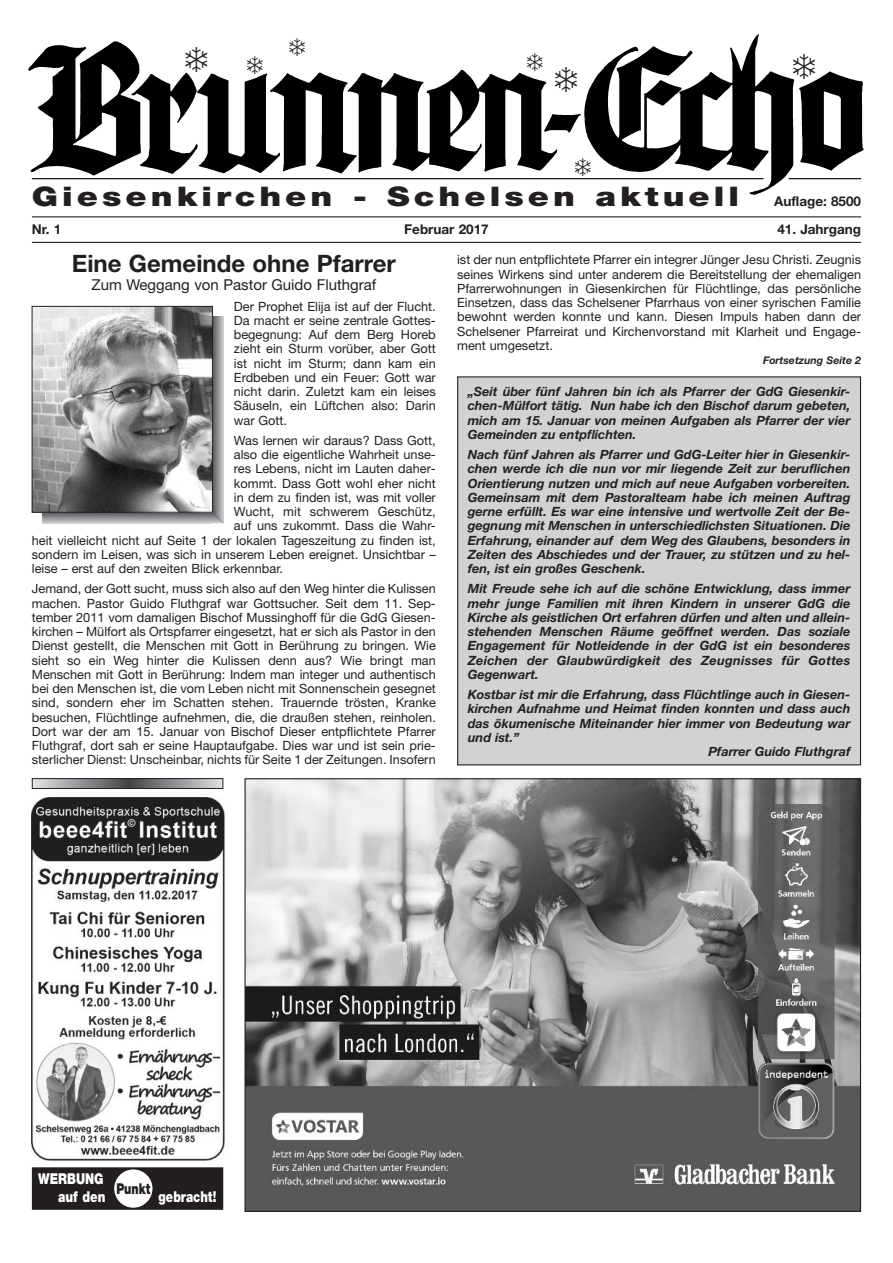
<style>
.page{position:relative;width:893px;height:1263px;background:#fff}
.page>*{position:absolute;margin:0;border:0;box-sizing:border-box;transform-origin:0 0}
.t1{font:900 27px "Helvetica Neue";letter-spacing:.12em;color:#231f20;scale:1.25 1}
.t2{font:700 24px "Helvetica Neue";color:#231f20}
.t3{font:15px "Helvetica Neue";color:#231f20}
.t4{font:900 15px/18px "Helvetica Neue";color:#fff;text-align:right;scale:.8 1}
.t5{font:900 15px "Helvetica Neue";color:#fff;scale:.78 1}
.t6{font:900 15px "Helvetica Neue";color:#231f20;scale:.75 1}
.t7{font:700 13.5px "Helvetica Neue";color:#231f20}
.t8{font:12.75px/14.2px "Helvetica Neue";color:#231f20;text-align:justify}
.t9{font:italic 700 12.75px/14.2px "Helvetica Neue";color:#231f20;text-align:justify}
.t10{font:italic 700 10.5px "Helvetica Neue";color:#231f20}
</style>
<div class="page">
<img style="left:28px;top:34px;width:836px;height:161px">
<hr style="left:32px;top:178px;width:731px;height:1px;background:#231f20">
<hr style="left:32px;top:216px;width:829px;height:1px;background:#231f20">
<hr style="left:32px;top:242px;width:829px;height:1px;background:#231f20">
<hr style="left:789px;top:178px;width:72px;height:1px;background:#231f20">
<img style="left:246px;top:780px;width:613px;height:430px">
<img style="left:31px;top:797px;width:193px;height:364px">
<div style="left:33px;top:1168px;width:189px;height:41px;background:#231f20"></div>
<div style="left:32px;top:1167px;width:191px;height:43px;border:1px solid #231f20"></div>
<div style="left:114px;top:1169px;width:38px;height:39px;background:#fff;border-radius:50%"></div>
<svg style="left:34px;top:780px;width:187px;height:7px"></svg>
<div style="left:32px;top:778px;width:191px;height:11px;border:1px solid #231f20"></div>
<div style="left:458px;top:377px;width:402px;height:388px;background:#d1d2d4"></div>
<div style="left:457px;top:376px;width:404px;height:389px;border:1px solid #231f20"></div>
<svg style="left:210px;top:510px;width:13px;height:13px"></svg>
<svg style="left:43px;top:512px;width:167px;height:11px;background:#8a8b8e"></svg>
<svg style="left:213px;top:317px;width:10px;height:193px;background:#909194"></svg>
<img style="left:34px;top:308px;width:177px;height:202px">
<div style="left:32px;top:306px;width:181px;height:206px;border:1px solid #231f20"></div>
<svg style="left:185px;top:47px;width:22px;height:25px"></svg>
<svg style="left:555px;top:67px;width:22px;height:25px"></svg>
<svg style="left:247px;top:56px;width:16px;height:18px"></svg>
<svg style="left:793px;top:54px;width:22px;height:25px"></svg>
<svg style="left:289px;top:38px;width:16px;height:18px"></svg>
<svg style="left:527px;top:53px;width:16px;height:18px"></svg>
<svg style="left:575px;top:158px;width:16px;height:18px"></svg>
<h1 class="t1" style="left:32px;top:187px;width:567px">Giesenkirchen - Schelsen aktuell</h1>
<p class="t7" style="left:774px;top:197px;width:88px">Auflage: 8500</p>
<p class="t7" style="left:32px;top:224px;width:31px">Nr. 1</p>
<p class="t7" style="left:404px;top:224px;width:86px">Februar 2017</p>
<p class="t7" style="left:777px;top:224px;width:85px">41. Jahrgang</p>
<h2 class="t2" style="left:72px;top:255px;width:326px">Eine Gemeinde ohne Pfarrer</h2>
<p class="t3" style="left:92px;top:280px;width:286px">Zum Weggang von Pastor Guido Fluthgraf</p>
<p class="t8" style="left:234px;top:300px;width:203px">Der Prophet Elija ist auf der Flucht.<br>Da macht er seine zentrale Gottes&shy;begegnung: Auf dem Berg Horeb zieht ein Sturm vorüber, aber Gott ist nicht im Sturm; dann kam ein Erdbeben und ein Feuer: Gott war nicht darin. Zuletzt kam ein leises Säuseln, ein Lüftchen also: Darin war Gott.</p>
<p class="t8" style="left:234px;top:434px;width:203px">Was lernen wir daraus? Dass Gott,</p>
<p class="t8" style="left:234px;top:449px;width:203px">also die eigentliche Wahrheit unse-</p>
<p class="t8" style="left:234px;top:463px;width:203px">res Lebens, nicht im Lauten daher-</p>
<p class="t8" style="left:234px;top:477px;width:203px">kommt. Dass Gott wohl eher nicht</p>
<p class="t8" style="left:234px;top:491px;width:203px">in dem zu finden ist, was mit voller</p>
<p class="t8" style="left:234px;top:506px;width:203px">Wucht, mit schwerem Geschütz,</p>
<p class="t8" style="left:234px;top:520px;width:203px">auf uns zukommt. Dass die Wahr-</p>
<p class="t8" style="left:32px;top:534px;width:405px">heit vielleicht nicht auf Seite 1 der lokalen Tageszeitung zu finden ist,</p>
<p class="t8" style="left:32px;top:548px;width:405px">sondern im Leisen, was sich in unserem Leben ereignet. Unsichtbar –</p>
<p class="t8" style="left:32px;top:563px;width:253px">leise – erst auf den zweiten Blick erkennbar.</p>
<p class="t8" style="left:32px;top:583px;width:405px">Jemand, der Gott sucht, muss sich also auf den Weg hinter die Kulissen machen. Pastor Guido Fluthgraf war Gottsucher. Seit dem 11. Sep&shy;tember 2011 vom damaligen Bischof Mussinghoff für die GdG Giesen&shy;kirchen – Mülfort als Ortspfarrer eingesetzt, hat er sich als Pastor in den Dienst gestellt, die Menschen mit Gott in Berührung zu bringen. Wie sieht so ein Weg hinter die Kulissen denn aus? Wie bringt man Menschen mit Gott in Berührung: Indem man integer und authentisch bei den Menschen ist, die vom Leben nicht mit Sonnenschein gesegnet sind, sondern eher im Schatten stehen. Trauernde trösten, Kranke besuchen, Flüchtlinge aufnehmen, die, die draußen stehen, reinholen.<br>Dort war der am 15. Januar von Bischof Dieser entpflichtete Pfarrer Fluthgraf, dort sah er seine Hauptaufgabe. Dies war und ist sein prie&shy;sterlicher Dienst: Unscheinbar, nichts für Seite 1 der Zeitungen. Insofern</p>
<p class="t8" style="left:457px;top:254px;width:405px">ist der nun entpflichtete Pfarrer ein integrer Jünger Jesu Christi. Zeugnis seines Wirkens sind unter anderem die Bereitstellung der ehemaligen Pfarrerwohnungen in Giesenkirchen für Flüchtlinge, das persönliche Einsetzen, dass das Schelsener Pfarrhaus von einer syrischen Familie bewohnt werden konnte und kann. Diesen Impuls haben dann der Schelsener Pfarreirat und Kirchenvorstand mit Klarheit und Engage&shy;ment umgesetzt.</p>
<p class="t10" style="left:763px;top:356px;width:99px">Fortsetzung Seite 2</p>
<p class="t9" style="left:468px;top:386px;width:384px">„Seit über fünf Jahren bin ich als Pfarrer der GdG Giesenkir&shy;chen-Mülfort tätig. Nun habe ich den Bischof darum gebeten, mich am 15. Januar von meinen Aufgaben als Pfarrer der vier Gemeinden zu entpflichten.</p>
<p class="t9" style="left:468px;top:449px;width:384px">Nach fünf Jahren als Pfarrer und GdG-Leiter hier in Giesenkir&shy;chen werde ich die nun vor mir liegende Zeit zur beruflichen Orientierung nutzen und mich auf neue Aufgaben vorbereiten.<br>Gemeinsam mit dem Pastoralteam habe ich meinen Auftrag gerne erfüllt. Es war eine intensive und wertvolle Zeit der Be&shy;gegnung mit Menschen in unterschiedlichsten Situationen. Die Erfahrung, einander auf dem Weg des Glaubens, besonders in Zeiten des Abschiedes und der Trauer, zu stützen und zu hel&shy;fen, ist ein großes Geschenk.</p>
<p class="t9" style="left:468px;top:583px;width:384px">Mit Freude sehe ich auf die schöne Entwicklung, dass immer mehr junge Familien mit ihren Kindern in unserer GdG die Kirche als geistlichen Ort erfahren dürfen und alten und allein&shy;stehenden Menschen Räume geöffnet werden. Das soziale Engagement für Notleidende in der GdG ist ein besonderes Zeichen der Glaubwürdigkeit des Zeugnisses für Gottes Gegenwart.</p>
<p class="t9" style="left:468px;top:689px;width:384px">Kostbar ist mir die Erfahrung, dass Flüchtlinge auch in Giesen-</p>
<p class="t9" style="left:468px;top:703px;width:384px">kirchen Aufnahme und Heimat finden konnten und dass auch</p>
<p class="t9" style="left:468px;top:717px;width:384px">das ökumenische Miteinander hier immer von Bedeutung war</p>
<p class="t9" style="left:468px;top:731px;width:53px">und ist.”</p>
<p class="t9" style="left:708px;top:746px;width:144px">Pfarrer Guido Fluthgraf</p>
<p class="t4" style="left:38px;top:1171px;width:86px">WERBUNG auf den</p>
<p class="t6" style="left:116px;top:1183px;width:47px">Punkt</p>
<p class="t5" style="left:159px;top:1192px;width:76px">gebracht!</p>
</div>
